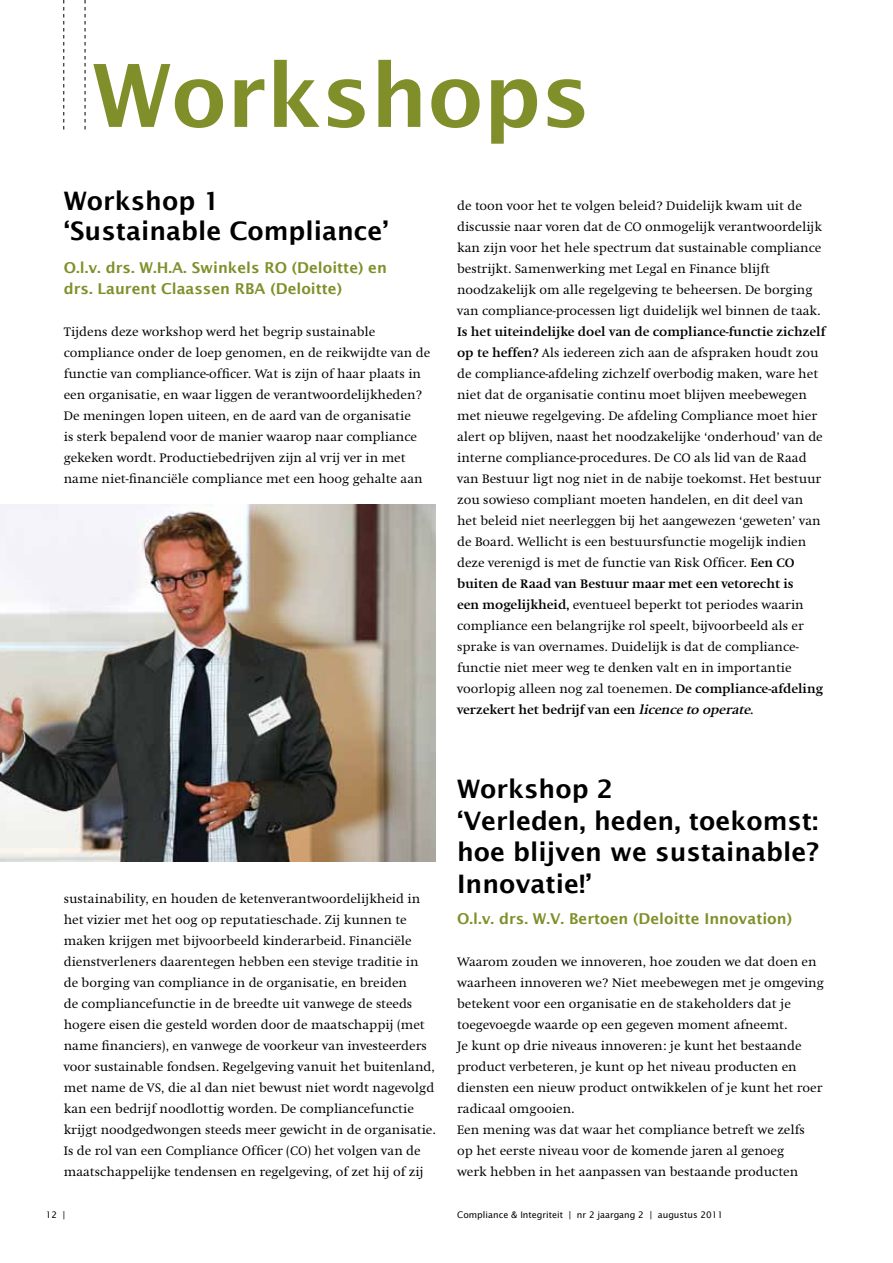
<style>
.page{position:relative;width:893px;height:1263px;background:#fff}
.page>*{position:absolute;margin:0;border:0;box-sizing:border-box;transform-origin:0 0}
.t1{font:600 87px "Lucida Sans";color:#818f2a}
.t2{font:600 25.5px/31.5px "Lucida Sans";color:#000}
.t3{font:600 15px/21px "Lucida Sans";color:#818f2a}
.t4{font:12.75px/21px "Hollander";color:#000}
.t5{font:9px "Lucida Sans";color:#000}
.s1{font-weight:700}
.s2{font-weight:700;font-style:italic}
</style>
<div class="page">
<svg style="left:63px;top:0;width:1px;height:130px"></svg>
<svg style="left:85px;top:0;width:1px;height:130px"></svg>
<img style="left:0;top:504px;width:436px;height:357px">
<h1 class="t1" style="left:92px;top:46px;width:499px">Workshops</h1>
<h2 class="t2" style="left:64px;top:186px;width:326px;line-height:30px">Workshop 1<br>‘Sustainable Compliance’</h2>
<p class="t3" style="left:64px;top:257px;width:325px">O.l.v. drs. W.H.A. Swinkels RO (Deloitte) en drs. Laurent Claassen RBA (Deloitte)</p>
<p class="t4" style="left:64px;top:321px;width:368px">Tijdens deze workshop werd het begrip sustainable compliance onder de loep genomen, en de reikwijdte van de functie van compliance-officer. Wat is zijn of haar plaats in een organisatie, en waar liggen de verantwoordelijkheden?<br>De meningen lopen uiteen, en de aard van de organisatie<br>is sterk bepalend voor de manier waarop naar compliance gekeken wordt. Productiebedrijven zijn al vrij ver in met name niet-financiële compliance met een hoog gehalte aan</p>
<p class="t4" style="left:457px;top:195px;width:366px">de toon voor het te volgen beleid? Duidelijk kwam uit de discussie naar voren dat de CO onmogelijk verantwoordelijk kan zijn voor het hele spectrum dat sustainable compliance bestrijkt. Samenwerking met Legal en Finance blijft noodzakelijk om alle regelgeving te beheersen. De borging van compliance-processen ligt duidelijk wel binnen de taak.</p>
<p class="t4" style="left:457px;top:321px;width:370px"><span class="s1">Is het uiteindelijke doel van de compliance-functie zichzelf op te heffen?</span> Als iedereen zich aan de afspraken houdt zou de compliance-afdeling zichzelf overbodig maken, ware het niet dat de organisatie continu moet blijven meebewegen met nieuwe regelgeving. De afdeling Compliance moet hier alert op blijven, naast het noodzakelijke ‘onderhoud’ van de interne compliance-procedures. De CO als lid van de Raad van Bestuur ligt nog niet in de nabije toekomst. Het bestuur zou sowieso compliant moeten handelen, en dit deel van het beleid niet neerleggen bij het aangewezen ‘geweten’ van de Board. Wellicht is een bestuursfunctie mogelijk indien deze verenigd is met de functie van Risk Officer. <span class="s1">Een CO buiten de Raad van Bestuur maar met een vetorecht is<br>een mogelijkheid,</span> eventueel beperkt tot periodes waarin compliance een belangrijke rol speelt, bijvoorbeeld als er sprake is van overnames. Duidelijk is dat de compliance&shy;functie niet meer weg te denken valt en in importantie voorlopig alleen nog zal toenemen. <span class="s1">De compliance-afdeling verzekert het bedrijf van een</span> <span class="s2">licence to operate</span><span class="s1">.</span></p>
<p class="t4" style="left:64px;top:888px;width:373px">sustainability, en houden de ketenverantwoordelijkheid in het vizier met het oog op reputatieschade. Zij kunnen te maken krijgen met bijvoorbeeld kinderarbeid. Financiële dienstverleners daarentegen hebben een stevige traditie in de borging van compliance in de organisatie, en breiden<br>de compliancefunctie in de breedte uit vanwege de steeds hogere eisen die gesteld worden door de maatschappij (met name financiers), en vanwege de voorkeur van investeerders voor sustainable fondsen. Regelgeving vanuit het buitenland, met name de VS, die al dan niet bewust niet wordt nagevolgd kan een bedrijf noodlottig worden. De compliancefunctie krijgt noodgedwongen steeds meer gewicht in de organisatie.<br>Is de rol van een Compliance Officer (CO) het volgen van de maatschappelijke tendensen en regelgeving, of zet hij of zij</p>
<h2 class="t2" style="left:457px;top:773px;width:363px">Workshop 2<br>‘Verleden, heden, toekomst: hoe blijven we sustainable?<br>Innovatie!’</h2>
<p class="t3" style="left:457px;top:908px;width:336px">O.l.v. drs. W.V. Bertoen (Deloitte Innovation)</p>
<p class="t4" style="left:457px;top:951px;width:368px">Waarom zouden we innoveren, hoe zouden we dat doen en waarheen innoveren we? Niet meebewegen met je omgeving betekent voor een organisatie en de stakeholders dat je toegevoegde waarde op een gegeven moment afneemt.<br>Je kunt op drie niveaus innoveren: je kunt het bestaande product verbeteren, je kunt op het niveau producten en diensten een nieuw product ontwikkelen of je kunt het roer radicaal omgooien.<br>Een mening was dat waar het compliance betreft we zelfs<br>op het eerste niveau voor de komende jaren al genoeg<br>werk hebben in het aanpassen van bestaande producten</p>
<p class="t5" style="left:46px;top:1209px;width:21px">12 |</p>
<p class="t5" style="left:457px;top:1209px;width:268px">Compliance &amp; Integriteit | nr 2 jaargang 2 | augustus 2011</p>
</div>
